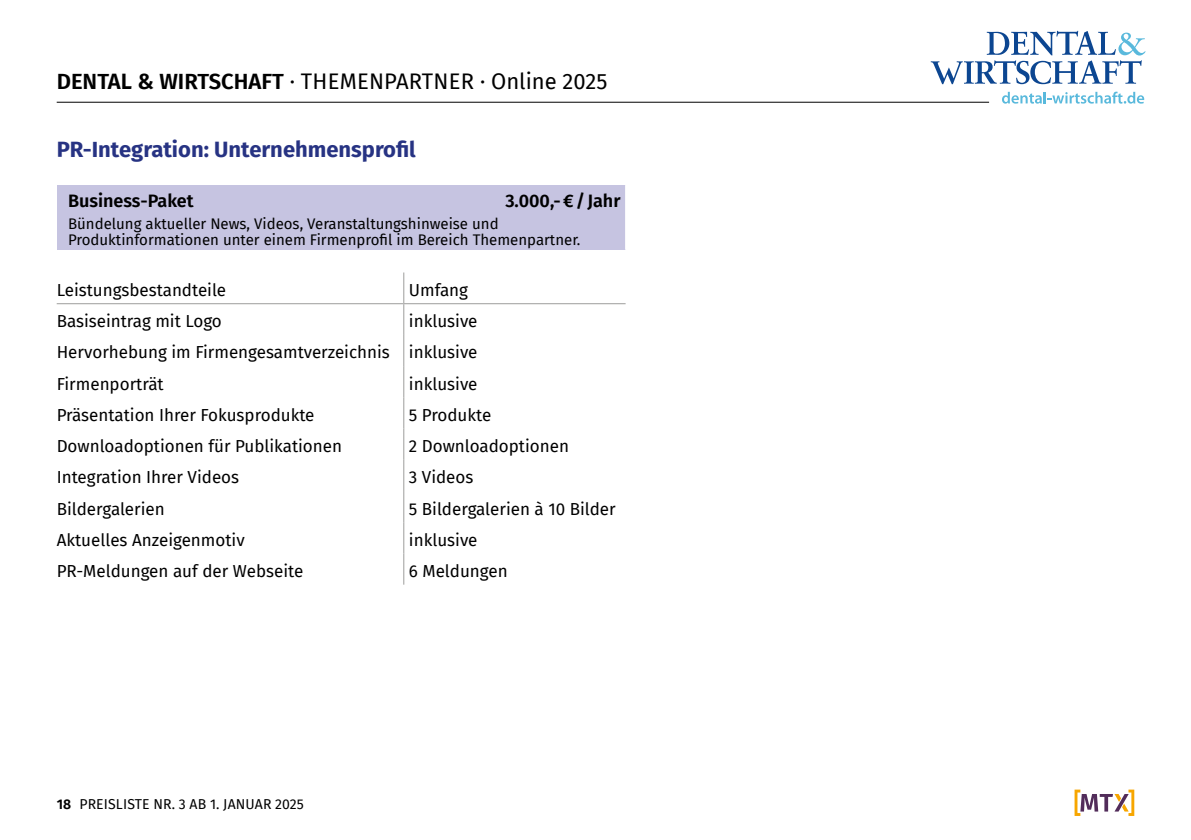
<style>
.page{position:relative;width:1191px;height:840px;background:#fff}
.page>*{position:absolute;margin:0;border:0;box-sizing:border-box;transform-origin:0 0}
.t1{font:22px "Fira Sans";color:#000}
.t2{font:700 22px "Fira Sans";color:#273383}
.t3{font:600 18px "Fira Sans";color:#000}
.t4{font:17px/31.2px "Fira Sans";color:#000;text-align:justify}
.t5{font:15px/16px "Fira Sans";color:#000}
.t6{font:14px "Fira Sans";letter-spacing:.01em;color:#000}
.s1{font-weight:600}
</style>
<div class="page">
<hr style="left:57px;top:102px;width:932px;height:1px;background:#000">
<svg style="left:1074px;top:789px;width:60px;height:26px"></svg>
<svg style="left:930px;top:31px;width:215px;height:53px"></svg>
<svg style="left:1002px;top:92px;width:142px;height:12px"></svg>
<div style="left:57px;top:185px;width:568px;height:65px;background:#c6c4e1"></div>
<hr style="left:57px;top:303px;width:347px;height:1px;background:#9d9d9c">
<hr style="left:404px;top:303px;width:221px;height:1px;background:#9d9d9c">
<hr style="left:403px;top:272px;width:1px;height:31px;background:#9d9d9c">
<hr style="left:403px;top:304px;width:1px;height:31px;background:#9d9d9c">
<hr style="left:403px;top:335px;width:1px;height:31px;background:#9d9d9c">
<hr style="left:403px;top:366px;width:1px;height:31px;background:#9d9d9c">
<hr style="left:403px;top:397px;width:1px;height:31px;background:#9d9d9c">
<hr style="left:403px;top:428px;width:1px;height:31px;background:#9d9d9c">
<hr style="left:403px;top:459px;width:1px;height:31px;background:#9d9d9c">
<hr style="left:403px;top:490px;width:1px;height:32px;background:#9d9d9c">
<hr style="left:403px;top:522px;width:1px;height:31px;background:#9d9d9c">
<hr style="left:403px;top:553px;width:1px;height:31px;background:#9d9d9c">
<p class="t1" style="left:57px;top:64px;width:552px"><span class="s1">DENTAL &amp; WIRTSCHAFT</span> · Th emenpartn er · Online 2025</p>
<p class="t2" style="left:57px;top:130px;width:360px">PR-Integration: Unternehmensprofil</p>
<p class="t3" style="left:68px;top:186px;width:127px">Business-Paket</p>
<p class="t3" style="left:505px;top:186px;width:117px">3.000,-€/Jahr</p>
<p class="t5" style="left:68px;top:215px;width:514px">Bündelung aktueller News, Videos, Veranstaltungshinweise und<br>Produktinformationen unter einem Firmenprofil im Bereich Themenpartner.</p>
<p class="t4" style="left:57px;top:274px;width:171px">Leistungsbestandteile</p>
<p class="t4" style="left:409px;top:274px;width:61px">U mfang</p>
<p class="t4" style="left:57px;top:305px;width:167px">Basiseintrag mit Logo</p>
<p class="t4" style="left:57px;top:305px;width:422px;text-indent:352px">inklusive Hervorhebung im Firmengesamtverzeichnis inklusive Firmenporträt</p>
<p class="t4" style="left:409px;top:367px;width:70px">inklusive</p>
<p class="t4" style="left:57px;top:398px;width:259px">Präsentation I hrer Fokusprodukte</p>
<p class="t4" style="left:409px;top:398px;width:84px">5 Produkte</p>
<p class="t4" style="left:57px;top:430px;width:287px">Downloadoptionen für Publikationen</p>
<p class="t4" style="left:409px;top:430px;width:162px">2 Downloadoptionen</p>
<p class="t4" style="left:57px;top:461px;width:184px">I ntegration I hrer Videos</p>
<p class="t4" style="left:409px;top:461px;width:66px">3 Videos</p>
<p class="t4" style="left:57px;top:492px;width:110px">Bildergalerien</p>
<p class="t4" style="left:409px;top:492px;width:208px">5 Bildergalerien à 10 Bilder</p>
<p class="t4" style="left:57px;top:523px;width:189px">Aktuelles Anzeigenmotiv</p>
<p class="t4" style="left:409px;top:523px;width:70px">inklusive</p>
<p class="t4" style="left:57px;top:554px;width:248px">PR-Meldungen auf der Webseite</p>
<p class="t4" style="left:409px;top:554px;width:100px">6 Meldungen</p>
<p class="t6" style="left:57px;top:793px;width:248px"><span class="s1">18</span> Preisliste Nr. 3 ab 1. Jan uar 2025</p>
</div>
